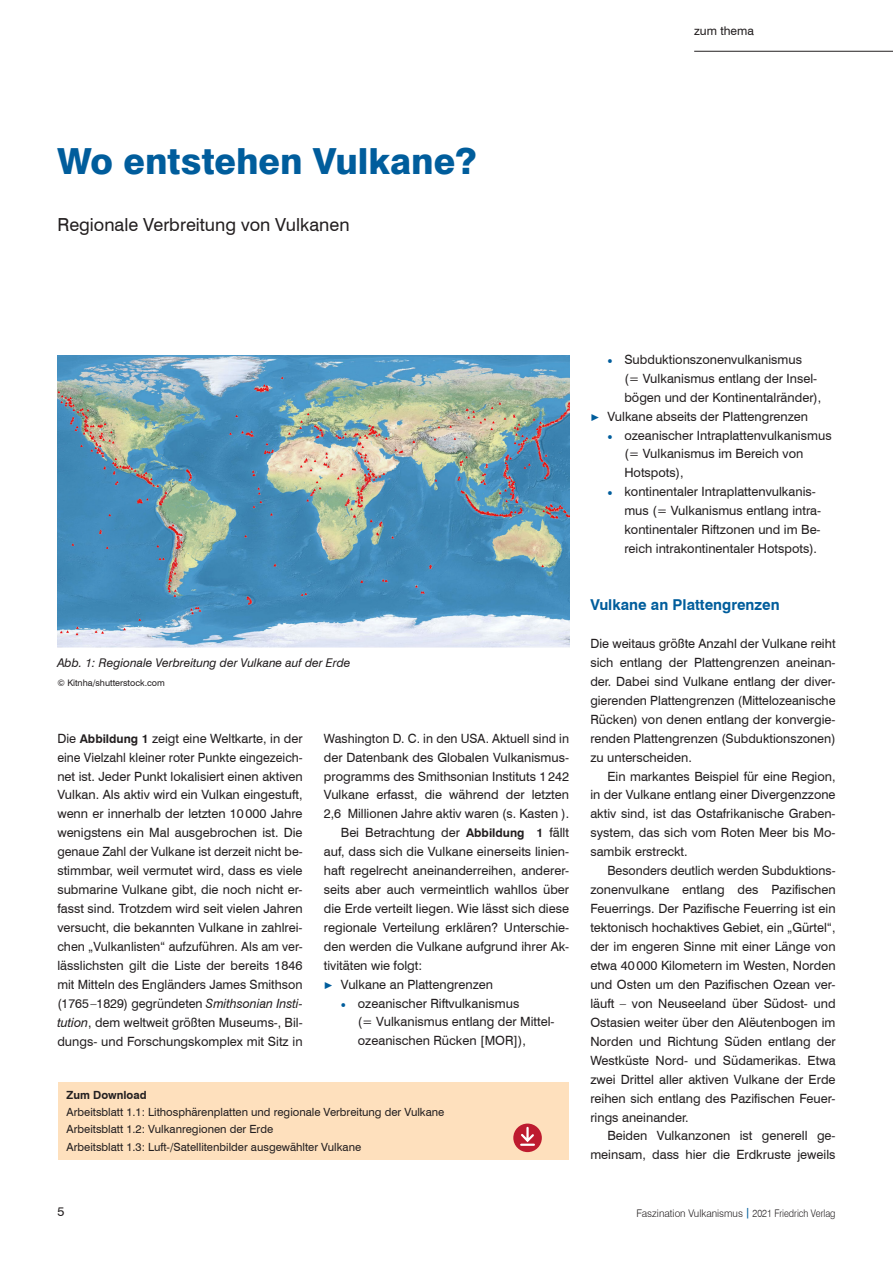
<style>
.page{position:relative;width:893px;height:1263px;background:#fff}
.page>*{position:absolute;margin:0;border:0;box-sizing:border-box;transform-origin:0 0}
._1a_Haupttitel_pHL{font:800 36px "Swiss 721 BT";color:#005d9c}
._1b_Untertitel_pUT{font:18px "Swiss 721 BT";color:#231f20}
._1d_ZÜ_1_pZÜ1{font:700 15px "Swiss 721 BT";color:#005d9c}
._2c_Fließ_o_Einzug_p{font:12.75px/18.9px "Swiss 721 BT";color:#231f20}
._2b_Fließ_m_Einzug_p{font:12.75px/18.9px "Swiss 721 BT";color:#231f20;text-align:justify}
._5a_BU_pBU{font:italic 12px "Swiss 721 BT";color:#231f20}
.t1{font:12px "Swiss 721 BT";color:#231f20}
._7c_Navigator_Fließt{font:11.25px "Swiss 721 BT";color:#231f20}
._7c_Navigator_Fließt-2{font:700 11.25px "Swiss 721 BT";color:#231f20}
.t2{font:300 10.5px "Swiss 721 BT";color:#231f20;scale:.96 1}
._5a_BU_pBU-2{font:9px "Swiss 721 BT";color:#231f20}
.s1{font-weight:700;font-size:12px}
.s2{font-style:italic}
.s3{font-family:"Utopia Std";color:#005d9c}
.s4{font-weight:700;color:#005d9c}
</style>
<div class="page">
<hr style="left:694px;top:51px;width:199px;height:1px;background:#231f20">
<div style="left:58px;top:1082px;width:510px;height:77px;background:#fee0bd"></div>
<div style="left:513px;top:1123px;width:29px;height:29px;background:#be1b2f;border-radius:50%"></div>
<svg style="left:519px;top:1126px;width:17px;height:20px"></svg>
<img style="left:57px;top:355px;width:512px;height:293px">
<p class="_1a_Haupttitel_pHL" style="left:57px;top:140px;width:421px">Wo entstehen Vulkane?</p>
<p class="_1b_Untertitel_pUT" style="left:57px;top:214px;width:294px">Regionale Verbreitung von Vulkanen</p>
<p class="t1" style="left:694px;top:23px;width:61px">zum thema</p>
<p class="_5a_BU_pBU" style="left:57px;top:655px;width:295px">Abb. 1: Regionale Verbreitung der Vulkane auf der Erde</p>
<p class="_5a_BU_pBU-2" style="left:57px;top:677px;width:109px">© Kitnha/shutterstock.com</p>
<p class="_2c_Fließ_o_Einzug_p" style="left:57px;top:728px;width:247px;text-align:justify">Die <span class="s1">Abbildung 1</span> zeigt eine Weltkarte, in der eine Vielzahl kleiner roter Punkte eingezeich&shy;net ist. Jeder Punkt lokalisiert einen aktiven Vulkan. Als aktiv wird ein Vulkan eingestuft, wenn er innerhalb der letzten 10000 Jahre wenigstens ein Mal ausgebrochen ist. Die genaue Zahl der Vulkane ist derzeit nicht be&shy;stimmbar, weil vermutet wird, dass es viele submarine Vulkane gibt, die noch nicht er&shy;fasst sind. Trotzdem wird seit vielen Jahren versucht, die bekannten Vulkane in zahlrei&shy;chen „Vulkanlisten“ aufzuführen. Als am ver&shy;lässlichsten gilt die Liste der bereits 1846 mit Mitteln des Engländers James Smithson (1765–1829) gegründeten <span class="s2">Smithsonian Insti&shy;tution</span>, dem weltweit größten Museums-, Bil&shy;dungs- und Forschungskomplex mit Sitz in</p>
<p class="_2c_Fließ_o_Einzug_p" style="left:324px;top:728px;width:247px;text-align:justify">Washington D. C. in den USA. Aktuell sind in der Datenbank des Globalen Vulkanismus&shy;programms des Smithsonian Instituts 1242<br>Vulkane erfasst, die während der letzten 2,6 Millionen Jahre aktiv waren (s. Kasten ).</p>
<p class="_2b_Fließ_m_Einzug_p" style="left:324px;top:823px;width:247px;text-indent:17px">Bei Betrachtung der <span class="s1">Abbildung 1</span> fällt auf, dass sich die Vulkane einerseits linien&shy;haft regelrecht aneinanderreihen, anderer&shy;seits aber auch vermeintlich wahllos über die Erde verteilt liegen. Wie lässt sich diese regionale Verteilung erklären? Unterschie&shy;den werden die Vulkane aufgrund ihrer Ak&shy;tivitäten wie folgt:</p>
<p class="_2c_Fließ_o_Einzug_p" style="left:324px;top:975px;width:171px"><span class="s3">▶</span> Vulkane an Plattengrenzen</p>
<p class="_2c_Fließ_o_Einzug_p" style="left:358px;top:994px;width:198px;text-indent:-17px"><span class="s3">•</span> ozeanischer Riftvulkanismus<br>(= Vulkanismus entlang der Mittel&shy;ozeanischen Rücken [MOR]),</p>
<p class="_7c_Navigator_Fließt-2" style="left:67px;top:1088px;width:82px">Zum Download</p>
<p class="_7c_Navigator_Fließt" style="left:67px;top:1105px;width:379px">Arbeitsblatt 1.1: Lithosphärenplatten und regionale Verbreitung der Vulkane</p>
<p class="_7c_Navigator_Fließt" style="left:67px;top:1122px;width:208px">Arbeitsblatt 1.2: Vulkanregionen der Erde</p>
<p class="_7c_Navigator_Fließt" style="left:67px;top:1140px;width:296px">Arbeitsblatt 1.3: Luft-/Satellitenbilder ausgewählter Vulkane</p>
<p class="_2c_Fließ_o_Einzug_p" style="left:624px;top:350px;width:198px;text-indent:-17px"><span class="s3">•</span> Subduktionszonenvulkanismus<br>(= Vulkanismus entlang der Insel&shy;bögen und der Kontinentalränder),</p>
<p class="_2c_Fließ_o_Einzug_p" style="left:590px;top:406px;width:219px"><span class="s3">▶</span> Vulkane abseits der Plattengrenzen</p>
<p class="_2c_Fließ_o_Einzug_p" style="left:624px;top:425px;width:209px;text-indent:-17px"><span class="s3">•</span> ozeanischer Intraplattenvulkanismus (= Vulkanismus im Bereich von<br>Hotspots),</p>
<p class="_2c_Fließ_o_Einzug_p" style="left:624px;top:482px;width:198px;text-indent:-17px"><span class="s3">•</span> kontinentaler Intraplattenvulkanis&shy;mus (= Vulkanismus entlang intra&shy;kontinentaler Riftzonen und im Be&shy;reich intrakontinentaler Hotspots).</p>
<p class="_1d_ZÜ_1_pZÜ1" style="left:590px;top:596px;width:191px">Vulkane an Plattengrenzen</p>
<p class="_2c_Fließ_o_Einzug_p" style="left:590px;top:634px;width:247px;text-align:justify">Die weitaus größte Anzahl der Vulkane reiht sich entlang der Plattengrenzen aneinan&shy;der. Dabei sind Vulkane entlang der diver&shy;gierenden Plattengrenzen (Mittelozeanische Rücken) von denen entlang der konvergie&shy;renden Plattengrenzen (Subduktionszonen) zu unterscheiden.</p>
<p class="_2b_Fließ_m_Einzug_p" style="left:590px;top:766px;width:247px;text-indent:17px">Ein markantes Beispiel für eine Region, in der Vulkane entlang einer Divergenzzone aktiv sind, ist das Ostafrikanische Graben&shy;system, das sich vom Roten Meer bis Mo&shy;sambik erstreckt.</p>
<p class="_2b_Fließ_m_Einzug_p" style="left:590px;top:861px;width:247px;text-indent:17px">Besonders deutlich werden Subduktions&shy;zonenvulkane entlang des Pazifischen Feuerrings. Der Pazifische Feuerring ist ein tektonisch hochaktives Gebiet, ein „Gürtel“, der im engeren Sinne mit einer Länge von etwa 40000 Kilometern im Westen, Norden und Osten um den Pazifischen Ozean ver&shy;läuft – von Neuseeland über Südost- und Ostasien weiter über den Alëutenbogen im Norden und Richtung Süden entlang der Westküste Nord- und Südamerikas. Etwa zwei Drittel aller aktiven Vulkane der Erde reihen sich entlang des Pazifischen Feuer&shy;rings aneinander.</p>
<p class="_2b_Fließ_m_Einzug_p" style="left:590px;top:1126px;width:247px;text-align:right">Beiden Vulkanzonen ist generell ge&shy;meinsam, dass hier die Erdkruste jeweils</p>
<p class="_2c_Fließ_o_Einzug_p" style="left:57px;top:1202px;width:8px">5</p>
<p class="t2" style="left:636px;top:1207px;width:209px">Faszination Vulkanismus <span class="s4">|</span> 2021 Friedrich Verlag</p>
</div>
